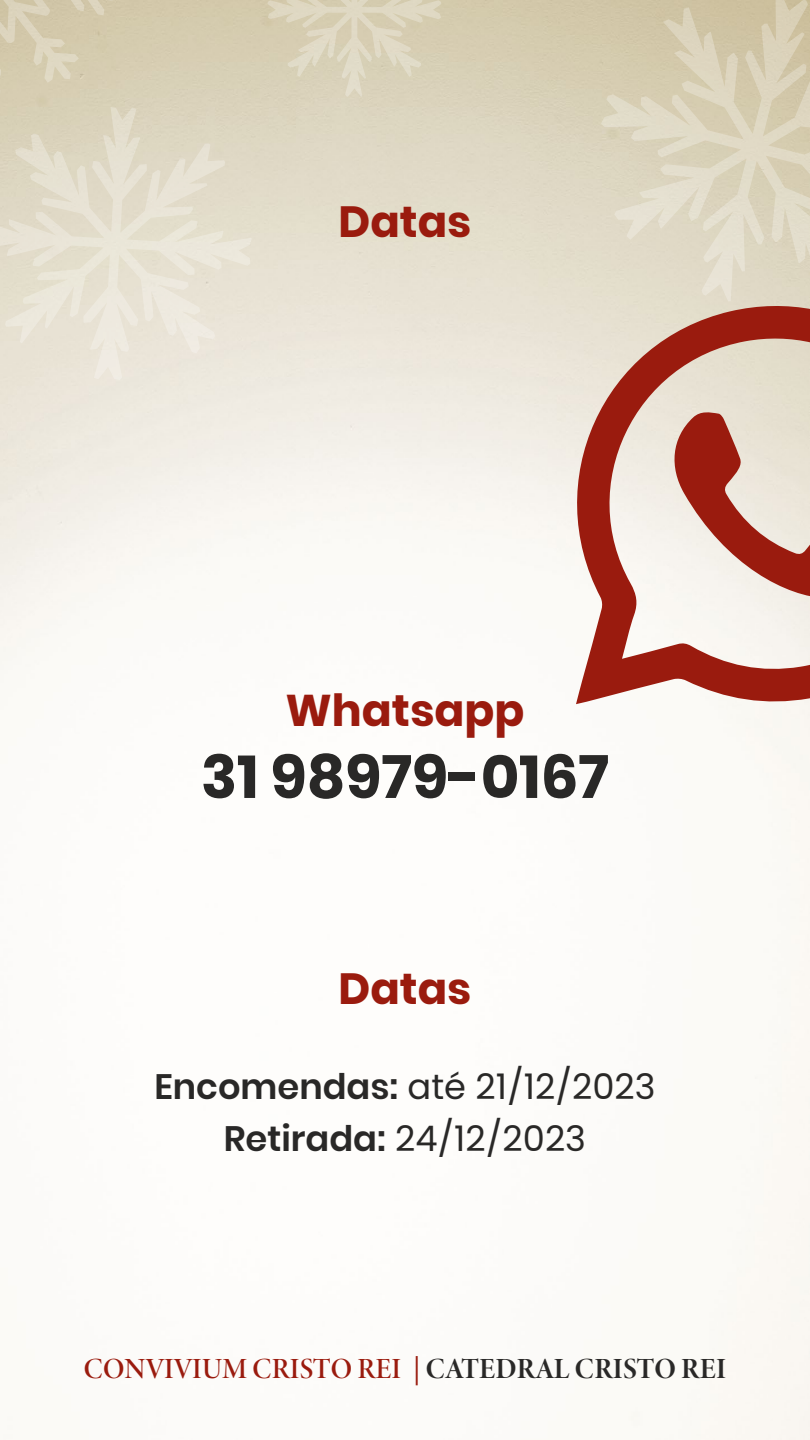
<style>
.page{position:relative;width:810px;height:1440px;background:#fff}
.page>*{position:absolute;margin:0;border:0;box-sizing:border-box;transform-origin:0 0}
.t1{font:700 60px "Poppins";color:#292827}
.t2{font:700 44.25px "Poppins";color:#9a1b0e}
.t3{font:700 43.5px "Poppins";color:#9a1b0e}
.t4{font:35.25px/52.2px "Poppins";color:#292827;text-align:center}
.t5{font:29.25px "Minion Variable Concept";letter-spacing:.01em;color:#9a1b0e}
.s1{font-weight:600}
.s2{color:#292827}
</style>
<div class="page">
<svg style="left:540px;top:284px;width:270px;height:422px"></svg>
<svg style="left:669px;top:411px;width:141px;height:189px;background:#d2a499"></svg>
<svg style="left:0;top:0;width:117px;height:104px;background:#d5ccb0"></svg>
<svg style="left:601px;top:0;width:209px;height:301px;background:#dbd3bc"></svg>
<svg style="left:0;top:107px;width:252px;height:273px;background:#e5dfcf"></svg>
<svg style="left:268px;top:0;width:173px;height:97px;background:#dad2ba"></svg>
<p class="t3" style="left:339px;top:196px;width:134px">Datas</p>
<p class="t2" style="left:285px;top:685px;width:241px">Whatsapp</p>
<h1 class="t1" style="left:201px;top:742px;width:410px">31 98979-0167</h1>
<p class="t3" style="left:339px;top:964px;width:134px">Datas</p>
<p class="t4" style="left:154px;top:1060px;width:503px"><span class="s1">Encomendas:</span> até 21/12/2023<br><span class="s1">Retirada:</span> 24/12/2023</p>
<p class="t5" style="left:84px;top:1348px;width:644px">CONVIVIUM CRISTO REI | <span class="s2">CATEDRAL CRISTO REI</span></p>
</div>
